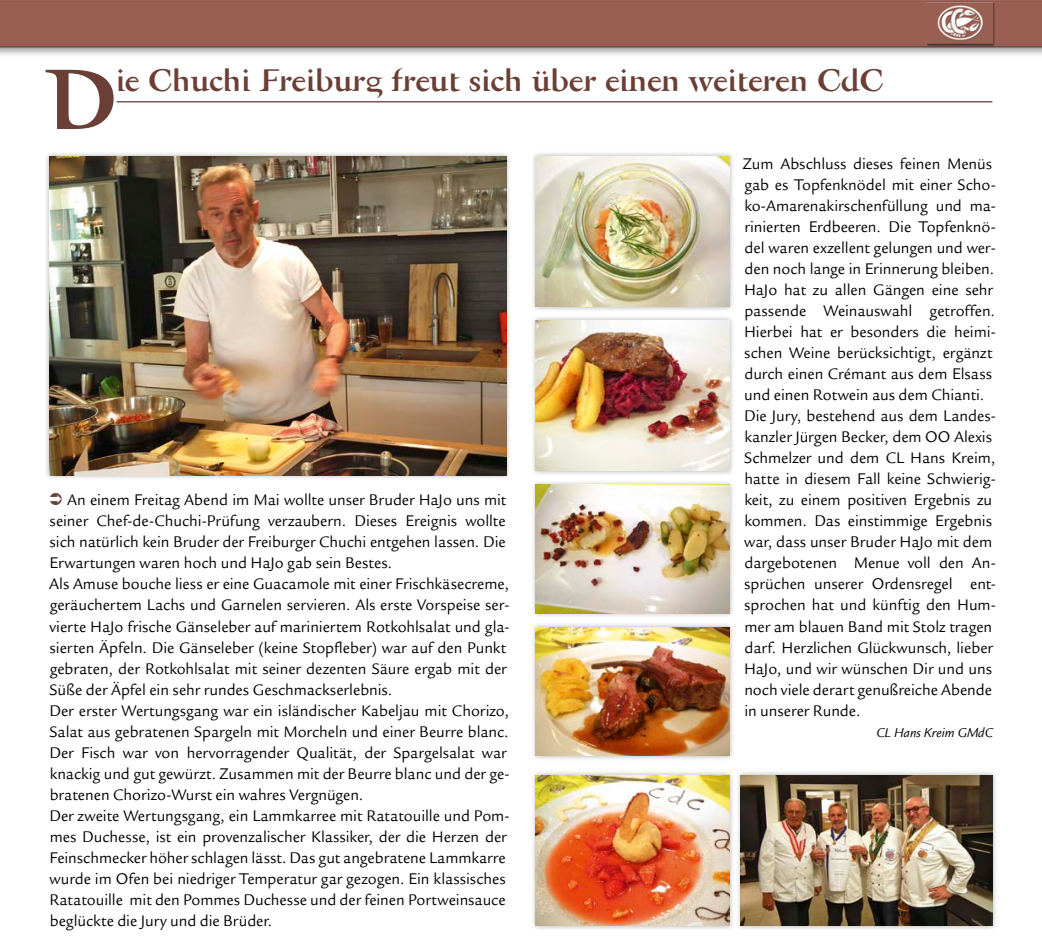
<style>
.page{position:relative;width:1042px;height:948px;background:#fff}
.page>*{position:absolute;margin:0;border:0;box-sizing:border-box;transform-origin:0 0}
.HL{font:700 87.15px "AF Retrospecta";color:#6a3f36}
.HL-2{font:700 31.5px "AF Retrospecta";letter-spacing:-.01em;color:#6a3f36}
.fliess{font:16.62px/21px "Legacy San ITC";color:#000}
.fliess-2{font:14px "Legacy San ITC Book Ital OS";color:#000}
</style>
<div class="page">
<div style="left:44px;top:151px;width:467px;height:330px;background:#000;opacity:.3"></div>
<img style="left:50px;top:156px;width:456px;height:319px">
<div style="left:530px;top:479px;width:204px;height:139px;background:#000;opacity:.3"></div>
<img style="left:536px;top:484px;width:193px;height:129px">
<div style="left:530px;top:621px;width:204px;height:140px;background:#000;opacity:.3"></div>
<img style="left:536px;top:627px;width:193px;height:128px">
<div style="left:530px;top:769px;width:204px;height:161px;background:#000;opacity:.3"></div>
<img style="left:536px;top:775px;width:193px;height:150px">
<div style="left:735px;top:769px;width:262px;height:161px;background:#000;opacity:.3"></div>
<img style="left:741px;top:775px;width:251px;height:150px">
<hr style="left:117px;top:101px;width:875px;height:1px;background:#6a3f36">
<div style="left:530px;top:151px;width:204px;height:160px;background:#000;opacity:.3"></div>
<img style="left:536px;top:156px;width:193px;height:150px">
<div style="left:530px;top:315px;width:204px;height:160px;background:#000;opacity:.3"></div>
<img style="left:536px;top:320px;width:193px;height:151px">
<img style="left:0;top:0;width:1042px;height:55px">
<div style="left:928px;top:2px;width:66px;height:46px;background:#000;opacity:.3"></div>
<img style="left:927px;top:0;width:65px;height:55px">
<p class="HL" style="left:44px;top:42px;width:75px">D</p>
<p class="HL-2" style="left:116px;top:60px;width:769px">ie Chuchi Freiburg freut sich über einen weiteren CdC</p>
<p class="fliess" style="left:49px;top:490px;width:458px;text-align:justify;text-indent:18px">An einem Freitag Abend im Mai wollte unser Bruder HaJo uns mit seiner Chef-de-Chuchi-Prüfung verzaubern. Dieses Ereignis wollte sich natürlich kein Bruder der Freiburger Chuchi entgehen lassen. Die Erwartungen waren hoch und HaJo gab sein Bestes.</p>
<p class="fliess" style="left:49px;top:574px;width:462px">Als Amuse bouche liess er eine Guacamole mit einer Frischkäsecreme, geräuchertem Lachs und Garnelen servieren. Als erste Vorspeise ser&shy;vierte HaJo frische Gänseleber auf mariniertem Rotkohlsalat und gla&shy;sierten Äpfeln. Die Gänseleber (keine Stopfleber) war auf den Punkt gebraten, der Rotkohlsalat mit seiner dezenten Säure ergab mit der Süße der Äpfel ein sehr rundes Geschmackserlebnis.</p>
<p class="fliess" style="left:49px;top:700px;width:462px">Der erster Wertungsgang war ein isländischer Kabeljau mit Chorizo, Salat aus gebratenen Spargeln mit Morcheln und einer Beurre blanc.<br>Der Fisch war von hervorragender Qualität, der Spargelsalat war knackig und gut gewürzt. Zusammen mit der Beurre blanc und der ge&shy;bratenen Chorizo-Wurst ein wahres Vergnügen.</p>
<p class="fliess" style="left:49px;top:805px;width:462px">Der zweite Wertungsgang, ein Lammkarree mit Ratatouille und Pom&shy;mes Duchesse, ist ein provenzalischer Klassiker, der die Herzen der Feinschmecker höher schlagen lässt. Das gut angebratene Lammkarre wurde im Ofen bei niedriger Temperatur gar gezogen. Ein klassisches Ratatouille mit den Pommes Duchesse und der feinen Portweinsauce beglückte die Jury und die Brüder.</p>
<p class="fliess" style="left:743px;top:154px;width:254px">Zum Abschluss dieses feinen Menüs gab es Topfenknödel mit einer Scho&shy;ko-Amarenakirschenfüllung und ma&shy;rinierten Erdbeeren. Die Topfenknö&shy;del waren exzellent gelungen und wer&shy;den noch lange in Erinnerung bleiben.</p>
<p class="fliess" style="left:744px;top:280px;width:253px">HaJo hat zu allen Gängen eine sehr passende Weinauswahl getroffen.<br>Hierbei hat er besonders die heimi&shy;schen Weine berücksichtigt, ergänzt durch einen Crémant aus dem Elsass und einen Rotwein aus dem Chianti.</p>
<p class="fliess" style="left:744px;top:406px;width:253px">Die Jury, bestehend aus dem Landes&shy;kanzler Jürgen Becker, dem OO Alexis Schmelzer und dem CL Hans Kreim, hatte in diesem Fall keine Schwierig&shy;keit, zu einem positiven Ergebnis zu kommen. Das einstimmige Ergebnis war, dass unser Bruder HaJo mit dem dargebotenen Menue voll den An&shy;sprüchen unserer Ordensregel ent&shy;sprochen hat und künftig den Hum&shy;mer am blauen Band mit Stolz tragen darf. Herzlichen Glückwunsch, lieber HaJo, und wir wünschen Dir und uns noch viele derart genußreiche Abende in unserer Runde.</p>
<p class="fliess-2" style="left:876px;top:724px;width:118px">CL Hans Kreim GMdC</p>
</div>
